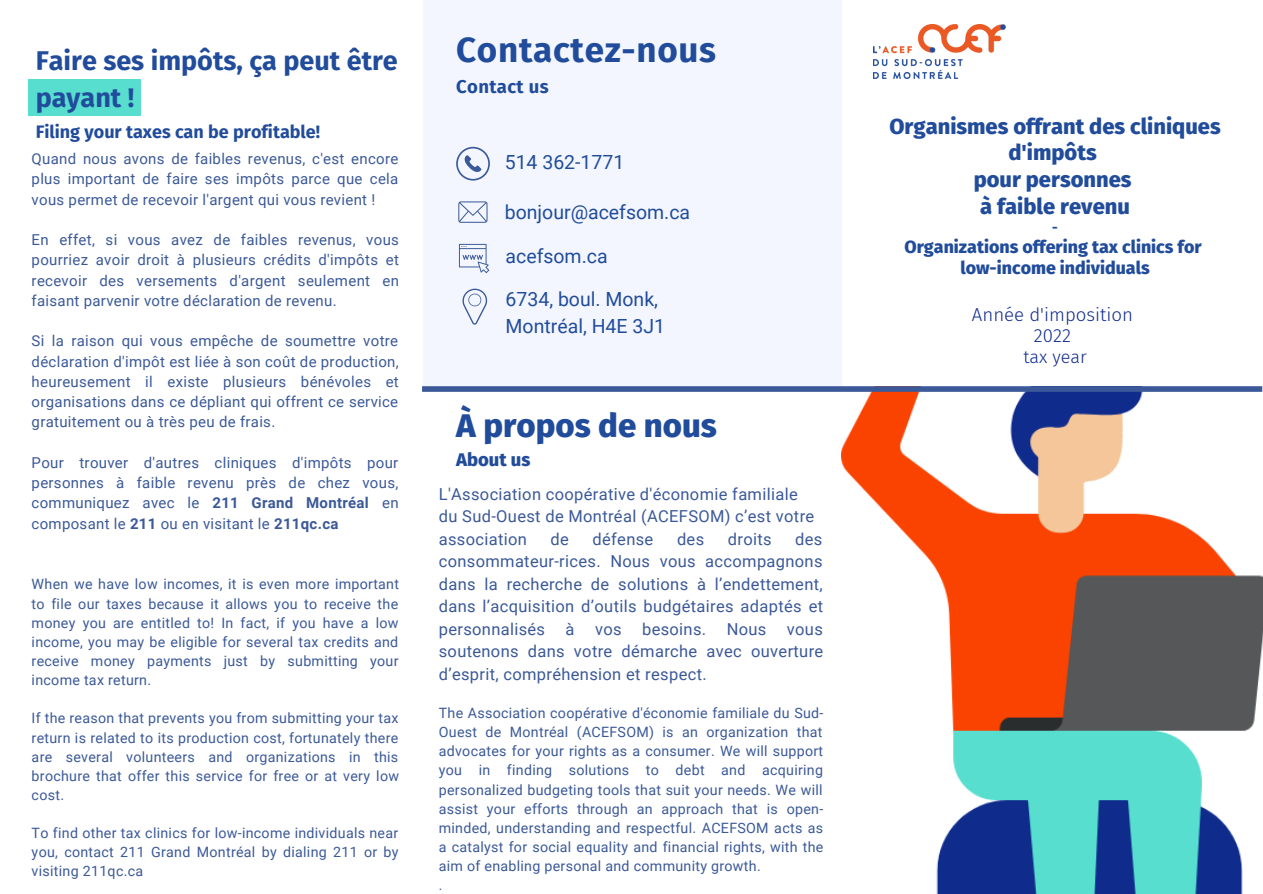
<style>
.page{position:relative;width:1263px;height:894px;background:#fff}
.page>*{position:absolute;margin:0;border:0;box-sizing:border-box;transform-origin:0 0}
.t1{font:700 34.95px "Fira Sans";letter-spacing:.02em;color:#214c9b}
.t2{font:800 33px "Fira Sans";color:#214c9b}
.t3{font:700 27px/37.8px "Fira Sans";color:#214c9b}
.t4{font:800 21.9px/26.7px "Fira Sans";color:#214c9b;text-align:center}
.t5{font:19.5px/27px "Roboto";color:#214c9b}
.t6{font:300 18.6px/21.3px "Fira Sans";color:#102b8c;text-align:center}
.t7{font:700 18.45px "Fira Sans";letter-spacing:.02em;color:#214c9b}
.t8{font:800 18.45px "Fira Sans";color:#214c9b}
.t9{font:700 18px "Fira Sans";color:#214c9b}
.t10{font:300 18px "Fira Sans";color:#102b8c}
.t11{font:800 17.85px/21.6px "Fira Sans";color:#214c9b;text-align:center}
.t12{font:16.5px/22.5px "Roboto";letter-spacing:.02em;color:#3b5998}
.t13{font:15px/20.2px "Roboto";letter-spacing:.02em;color:#3b5998;text-align:justify}
.t14{font:14.25px/19px "Roboto";letter-spacing:.02em;color:#3b5998;text-align:justify}
.t15{font:800 13.65px "Fira Sans";color:#214c9b}
.t16{font:13.5px "Roboto";color:#3b5998}
.s1{font-weight:700}
</style>
<div class="page">
<div style="left:423px;top:0;width:419px;height:390px;background:#f3f6fe"></div>
<img style="left:841px;top:386px;width:422px;height:507px">
<div style="left:422px;top:386px;width:840px;height:6px;background:#3b5998"></div>
<img style="left:874px;top:24px;width:131px;height:54px">
<svg style="left:456px;top:147px;width:34px;height:33px"></svg>
<svg style="left:458px;top:201px;width:29px;height:22px"></svg>
<svg style="left:459px;top:244px;width:30px;height:29px"></svg>
<svg style="left:462px;top:288px;width:25px;height:36px"></svg>
<div style="left:28px;top:79px;width:113px;height:37px;background:#57decf"></div>
<h3 class="t3" style="left:36px;top:42px;width:364px">Faire ses impôts, ça peut être payant !</h3>
<p class="t9" style="left:36px;top:121px;width:286px">Filing your taxes can be profitable!</p>
<p class="t13" style="left:32px;top:149px;width:368px">Quand nous avons de faibles revenus, c'est encore plus important de faire ses impôts parce que cela vous permet de recevoir l'argent qui vous revient !</p>
<p class="t13" style="left:32px;top:230px;width:369px">En effet, si vous avez de faibles revenus, vous pourriez avoir droit à plusieurs crédits d'impôts et recevoir des versements d'argent seulement en faisant parvenir votre déclaration de revenu.</p>
<p class="t13" style="left:32px;top:331px;width:369px">Si la raison qui vous empêche de soumettre votre déclaration d'impôt est liée à son coût de production, heureusement il existe plusieurs bénévoles et organisations dans ce dépliant qui offrent ce service gratuitement ou à très peu de frais.</p>
<p class="t13" style="left:32px;top:452px;width:369px">Pour trouver d'autres cliniques d'impôts pour personnes à faible revenu près de chez vous, communiquez avec le <span class="s1">211 Grand Montréal</span> en composant le <span class="s1">211</span> ou en visitant le <span class="s1">211qc.ca</span></p>
<p class="t14" style="left:32px;top:575px;width:369px">When we have low incomes, it is even more important to file our taxes because it allows you to receive the money you are entitled to! In fact, if you have a low income, you may be eligible for several tax credits and receive money payments just by submitting your income tax return.</p>
<p class="t14" style="left:32px;top:708px;width:369px">If the reason that prevents you from submitting your tax return is related to its production cost, fortunately there are several volunteers and organizations in this brochure that offer this service for free or at very low cost.</p>
<p class="t14" style="left:32px;top:823px;width:368px">To find other tax clinics for low-income individuals near you, contact 211 Grand Montréal by dialing 211 or by visiting 211qc.ca</p>
<h1 class="t1" style="left:456px;top:29px;width:261px">Contactez-nous</h1>
<p class="t7" style="left:456px;top:76px;width:94px">Contact us</p>
<h3 class="t5" style="left:505px;top:149px;width:121px">514 362-1771</h3>
<h3 class="t5" style="left:505px;top:198px;width:187px">bonjour@acefsom.ca</h3>
<h3 class="t5" style="left:506px;top:242px;width:104px">acefsom.ca</h3>
<h3 class="t5" style="left:506px;top:285px;width:161px">6734, boul. Monk,<br>Montréal, H4E 3J1</h3>
<h2 class="t2" style="left:456px;top:406px;width:262px">À propos de nous</h2>
<p class="t8" style="left:456px;top:449px;width:76px">About us</p>
<p class="t12" style="left:439px;top:482px;width:377px">L'Association coopérative d'économie familiale du Sud-Ouest de Montréal (ACEFSOM) c’est votre association</p>
<p class="t12" style="left:551px;top:527px;width:20px">de</p>
<p class="t12" style="left:593px;top:527px;width:62px">défense</p>
<p class="t12" style="left:677px;top:527px;width:29px">des</p>
<p class="t12" style="left:728px;top:527px;width:45px">droits</p>
<p class="t12" style="left:439px;top:527px;width:386px;text-align:justify;text-indent:356px">des consommateur-rices. Nous vous accompagnons dans la recherche de solutions à l’endettement, dans l’acquisition d’outils budgétaires adaptés et personnalisés à vos besoins. Nous vous soutenons dans votre démarche avec ouverture d’esprit, compréhension et respect.</p>
<p class="t14" style="left:439px;top:703px;width:386px">The Association coopérative d'économie familiale du Sud-Ouest de Montréal (ACEFSOM) is an organization that advocates for your rights as a consumer. We will support you in finding solutions to debt and acquiring personalized budgeting tools that suit your needs. We will assist your efforts through an approach that is open&shy;minded, understanding and respectful. ACEFSOM acts as a catalyst for social equality and financial rights, with the aim of enabling personal and community growth.</p>
<p class="t16" style="left:439px;top:877px;width:5px">.</p>
<h3 class="t4" style="left:889px;top:113px;width:333px">Organismes offrant des cliniques d'impôts<br>pour personnes<br>à faible revenu</h3>
<p class="t15" style="left:1052px;top:219px;width:7px">-</p>
<p class="t11" style="left:904px;top:236px;width:299px">Organizations offering tax clinics for low-income individuals</p>
<h3 class="t6" style="left:972px;top:303px;width:163px">Année d'imposition<br>2022</h3>
<p class="t10" style="left:1023px;top:346px;width:65px">tax year</p>
</div>
